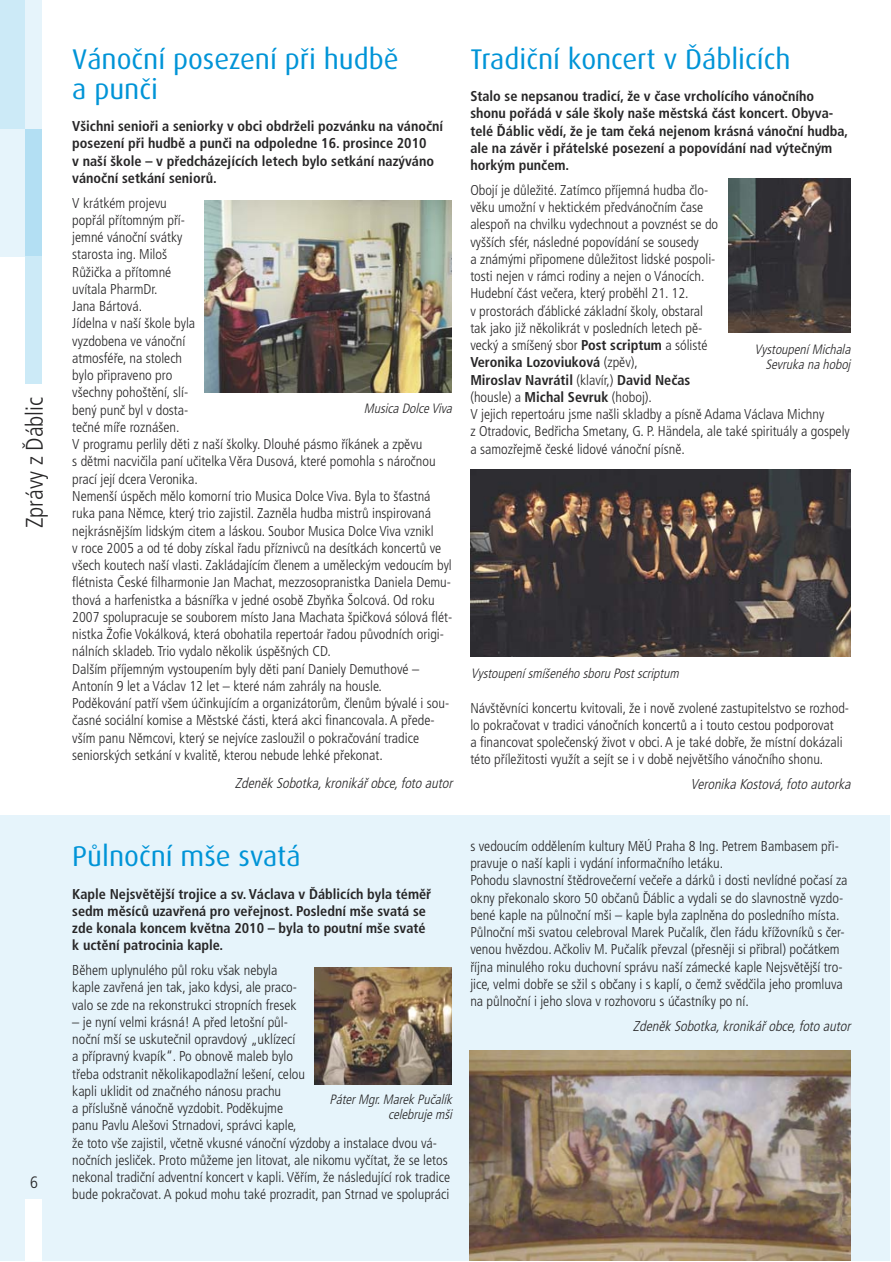
<style>
.page{position:relative;width:891px;height:1262px;background:#fff}
.page>*{position:absolute;margin:0;border:0;box-sizing:border-box;transform-origin:0 0}
.t1{font:28.5px/30px "Dax CE";color:#0094d7}
.t2{font:300 condensed 24px "Frutiger CE";color:#272627}
.t3{font:300 condensed 16.5px "Frutiger CE";color:#272627}
.t4{font:300 condensed 14.25px/17.2px "Frutiger CE";color:#272627}
.t5{font:700 condensed 14.25px/17.2px "Frutiger CE";color:#272627}
.t6{font:italic 300 condensed 14.25px "Frutiger CE";color:#272627}
.t7{font:italic 300 condensed 13.5px/15px "Frutiger CE";color:#272627;text-align:right}
.s1{font-weight:700}
</style>
<div class="page">
<div style="left:0;top:815px;width:890px;height:445px;background:#e6f4fb"></div>
<div style="left:0;top:128px;width:25px;height:129px;background:#e6f4fb"></div>
<div style="left:25px;top:128px;width:17px;height:129px;background:#b3dff3"></div>
<div style="left:0;top:0;width:25px;height:129px;background:#cceaf7"></div>
<div style="left:25px;top:0;width:17px;height:129px;background:#e6f4fb"></div>
<div style="left:25px;top:257px;width:17px;height:127px;background:#cceaf7"></div>
<div style="left:26px;top:1199px;width:16px;height:61px;background:#fff"></div>
<img style="left:471px;top:469px;width:379px;height:187px">
<img style="left:728px;top:179px;width:122px;height:153px">
<img style="left:315px;top:967px;width:137px;height:117px">
<img style="left:204px;top:201px;width:248px;height:191px">
<img style="left:470px;top:1050px;width:380px;height:210px">
<h2 class="t2" style="left:25px;top:528px;width:133px;rotate:-90deg">Zprávy z Ďáblic</h2>
<p class="t3" style="left:30px;top:1175px;width:9px">6</p>
<h1 class="t1" style="left:72px;top:46px;width:328px">Vánoční posezení při hudbě a punči</h1>
<p class="t5" style="left:72px;top:119px;width:372px">Všichni senioři a seniorky v obci obdrželi pozvánku na vánoční posezení při hudbě a punči na odpoledne 16. prosince 2010<br>v naší škole – v předcházejících letech bylo setkání nazýváno vánoční setkání seniorů.</p>
<p class="t4" style="left:72px;top:195px;width:382px">V krátkém projevu<br>popřál přítomným pří-<br>jemné vánoční svátky<br>starosta ing. Miloš<br>Růžička a přítomné<br>uvítala PharmDr.<br>Jana Bártová.<br>Jídelna v naší škole byla<br>vyzdobena ve vánoční<br>atmosféře, na stolech<br>bylo připraveno pro<br>všechny pohoštění, slí-<br>bený punč byl v dosta-<br>tečné míře roznášen.<br>V programu perlily děti z naší školky. Dlouhé pásmo říkánek a zpěvu<br>s dětmi nacvičila paní učitelka Věra Dusová, které pomohla s náročnou prací její dcera Veronika.<br>Nemenší úspěch mělo komorní trio Musica Dolce Viva. Byla to šťastná ruka pana Němce, který trio zajistil. Zazněla hudba mistrů inspirovaná nejkrásnějším lidským citem a láskou. Soubor Musica Dolce Viva vznikl<br>v roce 2005 a od té doby získal řadu příznivců na desítkách koncertů ve všech koutech naší vlasti. Zakládajícím členem a uměleckým vedoucím byl flétnista České filharmonie Jan Machat, mezzosopranistka Daniela Demu&shy;thová a harfenistka a básnířka v jedné osobě Zbyňka Šolcová. Od roku 2007 spolupracuje se souborem místo Jana Machata špičková sólová flét&shy;nistka Žofie Vokálková, která obohatila repertoár řadou původních origi&shy;nálních skladeb. Trio vydalo několik úspěšných CD.<br>Dalším příjemným vystoupením byly děti paní Daniely Demuthové – Antonín 9 let a Václav 12 let – které nám zahrály na housle.<br>Poděkování patří všem účinkujícím a organizátorům, členům bývalé i sou&shy;časné sociální komise a Městské části, která akci financovala. A přede&shy;vším panu Němcovi, který se nejvíce zasloužil o pokračování tradice seniorských setkání v kvalitě, kterou nebude lehké překonat.</p>
<p class="t6" style="left:235px;top:777px;width:222px">Zdeněk Sobotka,kronikář obce,foto autor</p>
<p class="t7" style="left:364px;top:402px;width:92px">Musica Dolce Viva</p>
<h1 class="t1" style="left:470px;top:46px;width:322px">Tradiční koncert v Ďáblicích</h1>
<p class="t5" style="left:470px;top:89px;width:379px">Stalo se nepsanou tradicí, že v čase vrcholícího vánočního shonu pořádá v sále školy naše městská část koncert. Obyva&shy;telé Ďáblic vědí, že je tam čeká nejenom krásná vánoční hudba, ale na závěr i přátelské posezení a popovídání nad výtečným horkým punčem.</p>
<p class="t4" style="left:470px;top:182px;width:381px">Obojí je důležité. Zatímco příjemná hudba člo-<br>věku umožní v hektickém předvánočním čase<br>alespoň na chvilku vydechnout a povznést se do<br>vyšších sfér, následné popovídání se sousedy<br>a známými připomene důležitost lidské pospoli-<br>tosti nejen v rámci rodiny a nejen o Vánocích.<br>Hudební část večera, který proběhl 21. 12.<br>v prostorách ďáblické základní školy, obstaral<br>tak jako již několikrát v posledních letech pě-<br>vecký a smíšený sbor <span class="s1">Post scriptum</span> a sólisté<br><span class="s1">Veronika Lozoviuková</span> (zpěv),<br><span class="s1">Miroslav Navrátil</span> (klavír,) <span class="s1">David Nečas<br></span>(housle) a <span class="s1">Michal Sevruk</span> (hoboj).<br>V jejich repertoáru jsme našli skladby a písně Adama Václava Michny<br>z Otradovic, Bedřicha Smetany, G. P. Händela, ale také spirituály a gospely a samozřejmě české lidové vánoční písně.</p>
<p class="t7" style="left:755px;top:343px;width:100px">Vystoupení Michala<br>Sevruka na hoboj</p>
<p class="t7" style="left:471px;top:667px;width:212px">Vystoupení smíšeného sboru Postscriptum</p>
<p class="t4" style="left:470px;top:700px;width:380px">Návštěvníci koncertu kvitovali, že i nově zvolené zastupitelstvo se rozhod - lo pokračovat v tradici vánočních koncertů a i touto cestou podporovat<br>a financovat společenský život v obci. A je také dobře, že místní dokázali této příležitosti využít a sejít se i v době největšího vánočního shonu.</p>
<p class="t6" style="left:691px;top:778px;width:164px">Veronika Kostová,foto autorka</p>
<h1 class="t1" style="left:72px;top:843px;width:230px">Půlnoční mše svatá</h1>
<p class="t5" style="left:72px;top:886px;width:360px">Kaple Nejsvětější trojice a sv. Václava v Ďáblicích byla téměř sedm měsíců uzavřená pro veřejnost. Poslední mše svatá se zde konala koncem května 2010 – byla to poutní mše svaté k uctění patrocinia kaple.</p>
<p class="t4" style="left:72px;top:962px;width:226px">Během uplynulého půl roku však nebyla kaple zavřená jen tak, jako kdysi, ale praco&shy;valo se zde na rekonstrukci stropních fresek</p>
<p class="t4" style="left:72px;top:1014px;width:379px">– je nyní velmi krásná! A před letošní půl-<br>noční mší se uskutečnil opravdový „uklízecí<br>a přípravný kvapík“. Po obnově maleb bylo<br>třeba odstranit několikapodlažní lešení, celou<br>kapli uklidit od značného nánosu prachu<br>a příslušně vánočně vyzdobit. Poděkujme<br>panu Pavlu Alešovi Strnadovi, správci kaple,<br>že toto vše zajistil, včetně vkusné vánoční výzdoby a instalace dvou vá&shy;nočních jesliček. Proto můžeme jen litovat, ale nikomu vyčítat, že se letos nekonal tradiční adventní koncert v kapli. Věřím, že následující rok tradice bude pokračovat. A pokud mohu také prozradit, pan Strnad ve spolupráci</p>
<p class="t7" style="left:329px;top:1092px;width:127px">PáterMgr.Marek Pučalík celebruje mši</p>
<p class="t4" style="left:470px;top:838px;width:379px">s vedoucím oddělením kultury MěÚ Praha 8 Ing. Petrem Bambasem při&shy;pravuje o naší kapli i vydání informačního letáku.<br>Pohodu slavnostní štědrovečerní večeře a dárků i dosti nevlídné počasí za okny překonalo skoro 50 občanů Ďáblic a vydali se do slavnostně vyzdo&shy;bené kaple na půlnoční mši – kaple byla zaplněna do posledního místa.<br>Půlnoční mši svatou celebroval Marek Pučalík, člen řádu křížovníků s čer&shy;venou hvězdou. Ačkoliv M. Pučalík převzal (přesněji si přibral) počátkem října minulého roku duchovní správu naší zámecké kaple Nejsvětější tro&shy;jice, velmi dobře se sžil s občany i s kaplí, o čemž svědčila jeho promluva na půlnoční i jeho slova v rozhovoru s účastníky po ní.</p>
<p class="t6" style="left:633px;top:1020px;width:222px">Zdeněk Sobotka,kronikář obce,foto autor</p>
</div>
